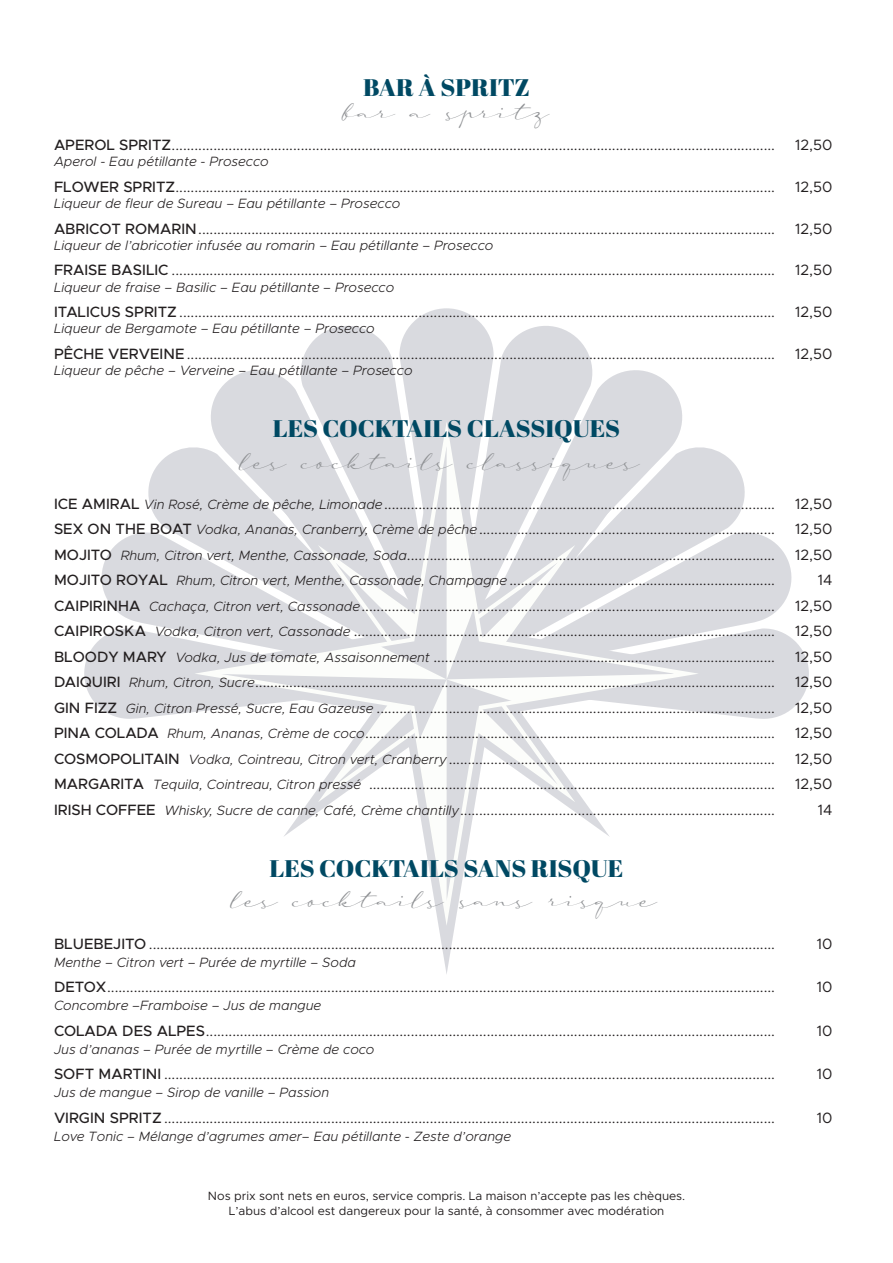
<style>
.page{position:relative;width:893px;height:1263px;background:#fff}
.page>*{position:absolute;margin:0;border:0;box-sizing:border-box;transform-origin:0 0}
.t1{font:28.2px "a Auto Signature";color:#8f9194}
.t2{font:24px "Abril Fatface";color:#004963;scale:1.04 1}
.t3{font:15px "Metropolis";color:#231f20}
.t4{font:italic 300 13.5px "Metropolis";color:#231f20}
.t5{font:12px/14.4px "Metropolis";color:#231f20;text-align:center}
.s1{font-weight:500}
.s2{font-weight:300;font-style:italic;font-size:13.5px}
</style>
<div class="page">
<svg style="left:84px;top:308px;width:725px;height:605px"></svg>
<p class="t2" style="left:363px;top:71px;width:162px">BAR À SPRITZ</p>
<p class="t1" style="left:344px;top:92px;width:207px">bar a spritz</p>
<p class="t3" style="left:54px;top:136px;width:723px"><span class="s1">APEROL SPRITZ</span>...............................................................................................................................................................</p>
<p class="t3" style="left:795px;top:136px;width:39px">12,50</p>
<p class="t4" style="left:54px;top:153px;width:216px">Aperol - Eau pétillante - Prosecco</p>
<p class="t3" style="left:54px;top:177px;width:723px"><span class="s1">FLOWER SPRITZ</span>..............................................................................................................................................................</p>
<p class="t3" style="left:795px;top:177px;width:39px">12,50</p>
<p class="t4" style="left:54px;top:195px;width:348px">Liqueur de fleur de Sureau – Eau pétillante – Prosecco</p>
<p class="t3" style="left:54px;top:219px;width:723px"><span class="s1">ABRICOT ROMARIN</span>........................................................................................................................................................</p>
<p class="t3" style="left:795px;top:219px;width:39px">12,50</p>
<p class="t4" style="left:54px;top:237px;width:441px">Liqueur de l’abricotier infusée au romarin – Eau pétillante – Prosecco</p>
<p class="t3" style="left:54px;top:261px;width:723px"><span class="s1">FRAISE BASILIC</span> ...............................................................................................................................................................</p>
<p class="t3" style="left:795px;top:261px;width:39px">12,50</p>
<p class="t4" style="left:54px;top:279px;width:342px">Liqueur de fraise – Basilic – Eau pétillante – Prosecco</p>
<p class="t3" style="left:54px;top:303px;width:723px"><span class="s1">ITALICUS SPRITZ</span> .............................................................................................................................................................</p>
<p class="t3" style="left:795px;top:303px;width:39px">12,50</p>
<p class="t4" style="left:54px;top:320px;width:322px">Liqueur de Bergamote – Eau pétillante – Prosecco</p>
<p class="t3" style="left:54px;top:344px;width:723px"><span class="s1">PÊCHE VERVEINE</span> ...........................................................................................................................................................</p>
<p class="t3" style="left:795px;top:344px;width:39px">12,50</p>
<p class="t4" style="left:54px;top:362px;width:360px">Liqueur de pêche – Verveine – Eau pétillante – Prosecco</p>
<p class="t2" style="left:273px;top:411px;width:335px">LES COCKTAILS CLASSIQUES</p>
<p class="t1" style="left:240px;top:442px;width:401px">les cocktails classiques</p>
<p class="t3" style="left:54px;top:494px;width:723px"><span class="s1">ICE AMIRAL</span> <span class="s2">Vin Rosé, Crème de pêche, Limonade</span>.......................................................................................................</p>
<p class="t3" style="left:795px;top:494px;width:39px">12,50</p>
<p class="t3" style="left:54px;top:520px;width:723px"><span class="s1">SEX ON THE BOAT</span> <span class="s2">Vodka, Ananas, Cranberry, Crème de pêche</span> ..............................................................................</p>
<p class="t3" style="left:795px;top:520px;width:39px">12,50</p>
<p class="t3" style="left:54px;top:545px;width:723px"><span class="s1">MOJITO</span> <span class="s2">Rhum, Citron vert, Menthe, Cassonade, Soda</span>.................................................................................................</p>
<p class="t3" style="left:795px;top:545px;width:39px">12,50</p>
<p class="t3" style="left:54px;top:571px;width:723px"><span class="s1">MOJITO ROYAL</span> <span class="s2">Rhum, Citron vert, Menthe, Cassonade, Champagne</span> ......................................................................</p>
<p class="t3" style="left:818px;top:571px;width:16px">14</p>
<p class="t3" style="left:54px;top:596px;width:723px"><span class="s1">CAIPIRINHA</span> <span class="s2">Cachaça, Citron vert, Cassonade</span>.............................................................................................................</p>
<p class="t3" style="left:795px;top:596px;width:39px">12,50</p>
<p class="t3" style="left:54px;top:622px;width:723px"><span class="s1">CAIPIROSKA</span> <span class="s2">Vodka, Citron vert, Cassonade</span> ...............................................................................................................</p>
<p class="t3" style="left:795px;top:622px;width:39px">12,50</p>
<p class="t3" style="left:54px;top:647px;width:723px"><span class="s1">BLOODY MARY</span> <span class="s2">Vodka, Jus de tomate, Assaisonnement</span> ..........................................................................................</p>
<p class="t3" style="left:795px;top:647px;width:39px">12,50</p>
<p class="t3" style="left:54px;top:673px;width:723px"><span class="s1">DAIQUIRI</span> <span class="s2">Rhum, Citron, Sucre</span>.........................................................................................................................................</p>
<p class="t3" style="left:795px;top:673px;width:39px">12,50</p>
<p class="t3" style="left:54px;top:698px;width:723px"><span class="s1">GIN FIZZ</span> <span class="s2">Gin, Citron Pressé, Sucre, Eau Gazeuse</span> .........................................................................................................</p>
<p class="t3" style="left:795px;top:698px;width:39px">12,50</p>
<p class="t3" style="left:54px;top:724px;width:723px"><span class="s1">PINA COLADA</span> <span class="s2">Rhum, Ananas, Crème de coco</span>............................................................................................................</p>
<p class="t3" style="left:795px;top:724px;width:39px">12,50</p>
<p class="t3" style="left:54px;top:749px;width:723px"><span class="s1">COSMOPOLITAIN</span> <span class="s2">Vodka, Cointreau, Citron vert, Cranberry</span>......................................................................................</p>
<p class="t3" style="left:795px;top:749px;width:39px">12,50</p>
<p class="t3" style="left:54px;top:775px;width:723px"><span class="s1">MARGARITA</span> <span class="s2">Tequila, Cointreau, Citron pressé</span> ...........................................................................................................</p>
<p class="t3" style="left:795px;top:775px;width:39px">12,50</p>
<p class="t3" style="left:54px;top:800px;width:723px"><span class="s1">IRISH COFFEE</span> <span class="s2">Whisky, Sucre de canne, Café, Crème chantilly</span>...................................................................................</p>
<p class="t3" style="left:818px;top:800px;width:16px">14</p>
<p class="t2" style="left:270px;top:851px;width:342px">LES COCKTAILS SANS RISQUE</p>
<p class="t1" style="left:232px;top:880px;width:427px">les cocktails sans risque</p>
<p class="t3" style="left:54px;top:934px;width:723px"><span class="s1">BLUEBEJITO</span> .....................................................................................................................................................................</p>
<p class="t3" style="left:817px;top:934px;width:17px">10</p>
<p class="t4" style="left:54px;top:954px;width:303px">Menthe – Citron vert – Purée de myrtille – Soda</p>
<p class="t3" style="left:54px;top:978px;width:723px"><span class="s1">DETOX</span>................................................................................................................................................................................</p>
<p class="t3" style="left:817px;top:978px;width:17px">10</p>
<p class="t4" style="left:54px;top:997px;width:269px">Concombre –Framboise – Jus de mangue</p>
<p class="t3" style="left:54px;top:1021px;width:723px"><span class="s1">COLADA DES ALPES</span>......................................................................................................................................................</p>
<p class="t3" style="left:817px;top:1021px;width:17px">10</p>
<p class="t4" style="left:54px;top:1041px;width:322px">Jus d’ananas – Purée de myrtille – Crème de coco</p>
<p class="t3" style="left:54px;top:1065px;width:723px"><span class="s1">SOFT MARTINI</span> .................................................................................................................................................................</p>
<p class="t3" style="left:817px;top:1065px;width:17px">10</p>
<p class="t4" style="left:54px;top:1084px;width:277px">Jus de mangue – Sirop de vanille – Passion</p>
<p class="t3" style="left:54px;top:1108px;width:723px"><span class="s1">VIRGIN SPRITZ</span> .................................................................................................................................................................</p>
<p class="t3" style="left:817px;top:1108px;width:17px">10</p>
<p class="t4" style="left:54px;top:1128px;width:459px">Love Tonic – Mélange d’agrumes amer– Eau pétillante - Zeste d’orange</p>
<p class="t5" style="left:208px;top:1189px;width:479px">Nos prix sont nets en euros, service compris. La maison n’accepte pas les chèques.<br>L’abus d’alcool est dangereux pour la santé, à consommer avec modération</p>
</div>
